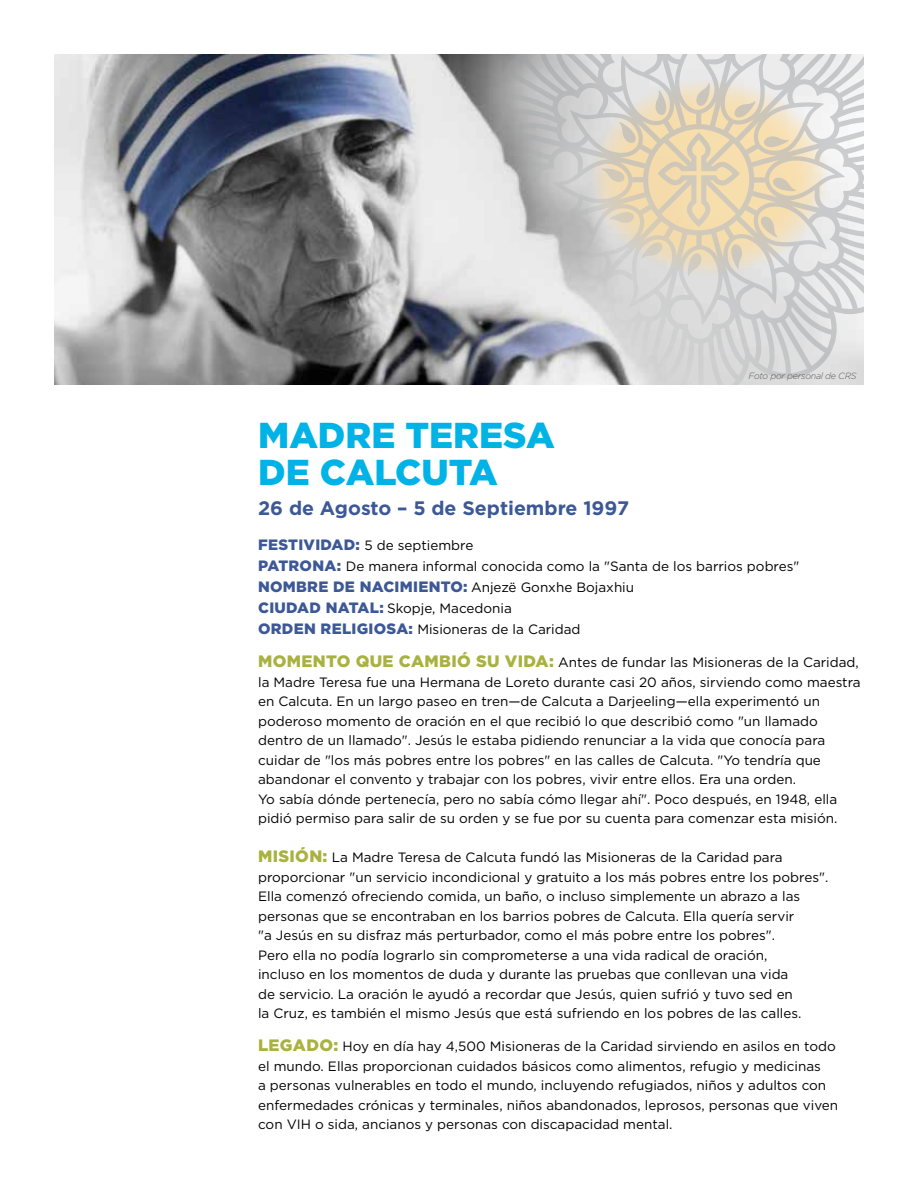
<style>
.page{position:relative;width:918px;height:1188px;background:#fff}
.page>*{position:absolute;margin:0;border:0;box-sizing:border-box;transform-origin:0 0}
.t1{font:900 36px/37.5px "Gotham";color:#00b3e6}
.t2{font:700 19.5px "Gotham";color:#3c5896}
.t3{font:13.5px/19.5px "Gotham";color:#000}
.t4{font:italic 300 9px "Gotham";letter-spacing:-.03em;color:#58595b}
.s1{font-weight:900;font-size:15px;color:#3c5896}
.s2{font-weight:900;font-size:16.5px;color:#a9b240}
</style>
<div class="page">
<img style="left:54px;top:54px;width:422px;height:330px">
<svg style="left:476px;top:54px;width:388px;height:330px;background:#d3cfc8"></svg>
<p class="t4" style="left:749px;top:370px;width:109px">Foto por personal de CRS</p>
<h1 class="t1" style="left:258px;top:416px;width:298px">MADRE TERESA<br>DE CALCUTA</h1>
<h2 class="t2" style="left:258px;top:496px;width:373px">26 de Agosto – 5 de Septiembre 1997</h2>
<p class="t3" style="left:258px;top:535px;width:543px;line-height:21px"><span class="s1">FESTIVIDAD:</span> 5 de septiembre<br><span class="s1">PATRONA:</span> De manera informal conocida como la "Santa de los barrios pobres" <span class="s1">NOMBRE DE NACIMIENTO:</span> Anjezë Gonxhe Bojaxhiu<br><span class="s1">CIUDAD NATAL:</span> Skopje, Macedonia<br><span class="s1">ORDEN RELIGIOSA:</span> Misioneras de la Caridad</p>
<p class="t3" style="left:258px;top:653px;width:604px"><span class="s2">MOMENTO QUE CAMBIÓ SU VIDA:</span> Antes de fundar las Misioneras de la Caridad, la Madre Teresa fue una Hermana de Loreto durante casi 20 años, sirviendo como maestra en Calcuta. En un largo paseo en tren—de Calcuta a Darjeeling—ella experimentó un poderoso momento de oración en el que recibió lo que describió como "un llamado dentro de un llamado". Jesús le estaba pidiendo renunciar a la vida que conocía para cuidar de "los más pobres entre los pobres" en las calles de Calcuta. "Yo tendría que abandonar el convento y trabajar con los pobres, vivir entre ellos. Era una orden.<br>Yo sabía dónde pertenecía, pero no sabía cómo llegar ahí". Poco después, en 1948, ella pidió permiso para salir de su orden y se fue por su cuenta para comenzar esta misión.</p>
<p class="t3" style="left:258px;top:848px;width:572px"><span class="s2">MISIÓN:</span> La Madre Teresa de Calcuta fundó las Misioneras de la Caridad para proporcionar "un servicio incondicional y gratuito a los más pobres entre los pobres".<br>Ella comenzó ofreciendo comida, un baño, o incluso simplemente un abrazo a las personas que se encontraban en los barrios pobres de Calcuta. Ella quería servir<br>"a Jesús en su disfraz más perturbador, como el más pobre entre los pobres".<br>Pero ella no podía lograrlo sin comprometerse a una vida radical de oración,<br>incluso en los momentos de duda y durante las pruebas que conllevan una vida<br>de servicio. La oración le ayudó a recordar que Jesús, quien sufrió y tuvo sed en<br>la Cruz, es también el mismo Jesús que está sufriendo en los pobres de las calles.</p>
<p class="t3" style="left:258px;top:1037px;width:582px"><span class="s2">LEGADO:</span> Hoy en día hay 4,500 Misioneras de la Caridad sirviendo en asilos en todo el mundo. Ellas proporcionan cuidados básicos como alimentos, refugio y medicinas<br>a personas vulnerables en todo el mundo, incluyendo refugiados, niños y adultos con enfermedades crónicas y terminales, niños abandonados, leprosos, personas que viven con VIH o sida, ancianos y personas con discapacidad mental.</p>
</div>
